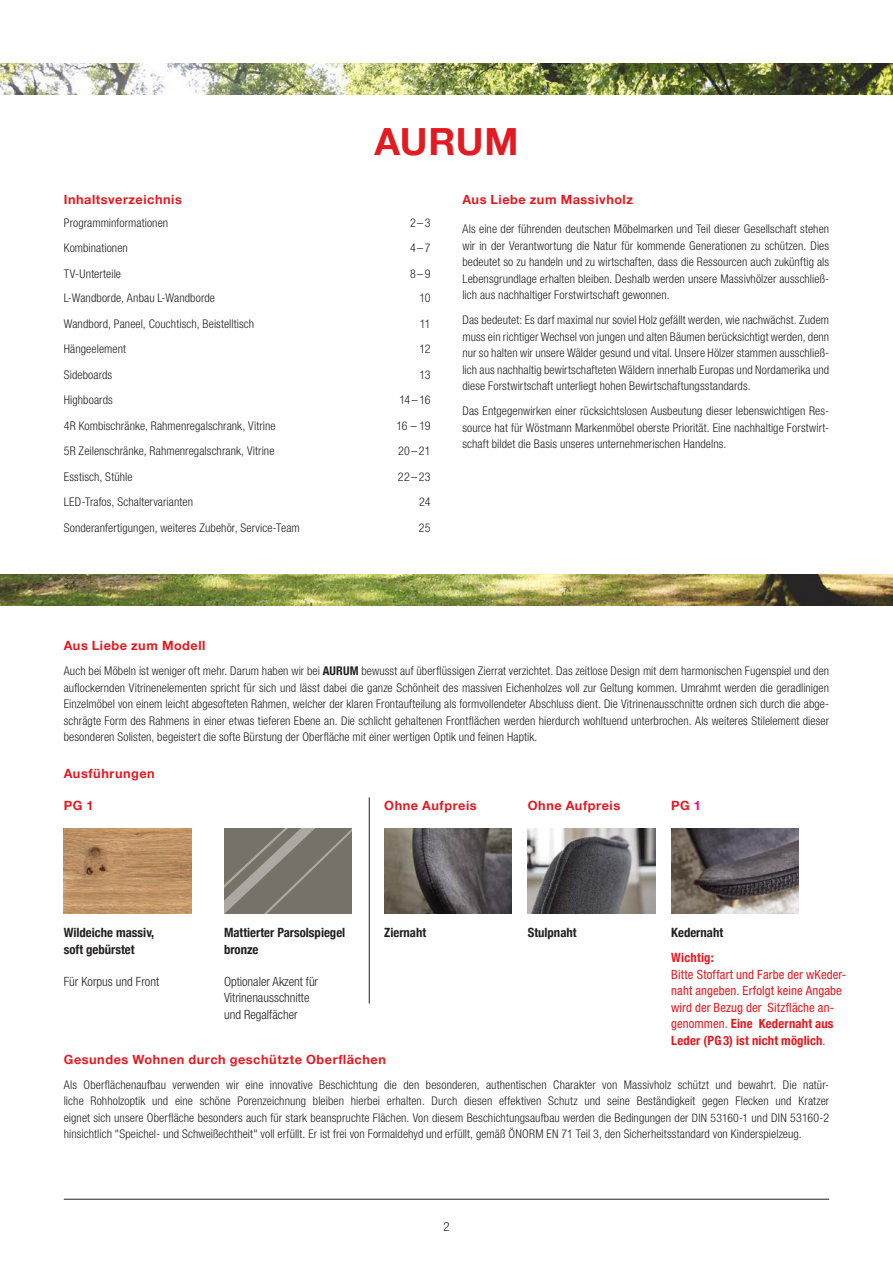
<style>
.page{position:relative;width:893px;height:1263px;background:#fff}
.page>*{position:absolute;margin:0;border:0;box-sizing:border-box;transform-origin:0 0}
.t1{font:700 37.5px "Helvetica Neue";letter-spacing:.015em;color:#e21a21}
.t2{font:700 12.75px "Helvetica Neue";letter-spacing:.04em;color:#e21a21}
.t3{font:condensed 12.75px/16.5px "Helvetica Neue LT Std";letter-spacing:.01em;color:#e21a21}
.t4{font:700 condensed 12.75px/16.5px "Helvetica Neue";color:#231f20}
.t5{font:300 condensed 12.75px/16.5px "Helvetica Neue LT Std";color:#231f20}
.t6{font:700 condensed 12.75px/16.5px "Helvetica Neue";letter-spacing:.015em;color:#e21a21}
.t7{font:300 condensed 12px/16.5px "Helvetica Neue LT Std";letter-spacing:.005em;color:#231f20;text-align:justify}
.s1{font-family:"Helvetica Neue";font-weight:700}
.s2{color:#ed028c}
.s3{font-family:"Helvetica Neue LT Std";font-weight:400}
.s4{font-size:11.7px}
</style>
<div class="page">
<hr style="left:64px;top:1199px;width:765px;height:1px;background:#231f20">
<img style="left:0;top:64px;width:893px;height:542px">
<div style="left:0;top:96px;width:893px;height:478px;background:#fff"></div>
<img style="left:64px;top:829px;width:127px;height:85px">
<hr style="left:369px;top:797px;width:1px;height:206px;background:#231f20">
<svg style="left:224px;top:829px;width:128px;height:85px;background:#7e7970"></svg>
<img style="left:384px;top:829px;width:128px;height:85px">
<img style="left:671px;top:829px;width:128px;height:85px">
<img style="left:528px;top:829px;width:127px;height:85px">
<svg style="left:372px;top:67px;width:7px;height:9px"></svg>
<h1 class="t1" style="left:374px;top:112px;width:145px">AURUM</h1>
<p class="t2" style="left:64px;top:189px;width:120px">Inhaltsverzeichnis</p>
<p class="t7" style="left:64px;top:214px;width:106px">Programminformationen</p>
<p class="t7" style="left:410px;top:214px;width:22px">2–3</p>
<p class="t7" style="left:64px;top:240px;width:66px">Kombinationen</p>
<p class="t7" style="left:410px;top:240px;width:22px">4–7</p>
<p class="t7" style="left:64px;top:265px;width:59px">TV-Unterteile</p>
<p class="t7" style="left:410px;top:265px;width:22px">8–9</p>
<p class="t7" style="left:64px;top:289px;width:153px">L-Wandborde, Anbau L-Wandborde</p>
<p class="t7" style="left:419px;top:289px;width:13px">10</p>
<p class="t7" style="left:64px;top:315px;width:192px">Wandbord, Paneel, Couchtisch, Beistelltisch</p>
<p class="t7" style="left:420px;top:315px;width:12px">11</p>
<p class="t7" style="left:64px;top:340px;width:64px">Hängeelement</p>
<p class="t7" style="left:420px;top:340px;width:13px">12</p>
<p class="t7" style="left:64px;top:366px;width:50px">Sideboards</p>
<p class="t7" style="left:419px;top:366px;width:13px">13</p>
<p class="t7" style="left:64px;top:391px;width:51px">Highboards</p>
<p class="t7" style="left:399px;top:391px;width:33px">14–16</p>
<p class="t7" style="left:64px;top:417px;width:213px">4R Kombischränke, Rahmenregalschrank, Vitrine</p>
<p class="t7" style="left:397px;top:417px;width:36px">16 – 19</p>
<p class="t7" style="left:64px;top:442px;width:212px">5R Zeilenschränke, Rahmenregalschrank, Vitrine</p>
<p class="t7" style="left:398px;top:442px;width:34px">20–21</p>
<p class="t7" style="left:64px;top:468px;width:70px">Esstisch, Stühle</p>
<p class="t7" style="left:398px;top:468px;width:34px">22–23</p>
<p class="t7" style="left:64px;top:493px;width:131px">LED-Trafos, Schaltervarianten</p>
<p class="t7" style="left:419px;top:493px;width:13px">24</p>
<p class="t7" style="left:64px;top:519px;width:237px">Sonderanfertigungen, weiteres Zubehör, Service-Team</p>
<p class="t7" style="left:419px;top:519px;width:13px">25</p>
<p class="t2" style="left:462px;top:189px;width:172px">Aus Liebe zum Massivholz</p>
<p class="t7" style="left:462px;top:220px;width:368px">Als eine der führenden deutschen Möbelmarken und Teil dieser Gesellschaft stehen wir in der Verantwortung die Natur für kommende Generationen zu schützen. Dies bedeutet so zu handeln und zu wirtschaften, dass die Ressourcen auch zukünftig als Lebensgrundlage erhalten bleiben. Deshalb werden unsere Massivhölzer ausschließ&shy;lich aus nachhaltiger Forstwirtschaft gewonnen.</p>
<p class="t7" style="left:462px;top:311px;width:368px">Das bedeutet: Es darf maximal nur soviel Holz gefällt werden, wie nachwächst. Zudem muss ein richtiger Wechsel von jungen und alten Bäumen berücksichtigt werden, denn nur so halten wir unsere Wälder gesund und vital. Unsere Hölzer stammen ausschließ&shy;lich aus nachhaltig bewirtschafteten Wäldern innerhalb Europas und Nordamerika und diese Forstwirtschaft unterliegt hohen Bewirtschaftungsstandards.</p>
<p class="t7" style="left:462px;top:402px;width:368px">Das Entgegenwirken einer rücksichtslosen Ausbeutung dieser lebenswichtigen Res&shy;source hat für Wöstmann Markenmöbel oberste Priorität. Eine nachhaltige Forstwirt&shy;schaft bildet die Basis unseres unternehmerischen Handelns.</p>
<p class="t2" style="left:64px;top:636px;width:143px">Aus Liebe zum Modell</p>
<p class="t7" style="left:64px;top:663px;width:767px">Auch bei Möbeln ist weniger oft mehr. Darum haben wir bei <span class="s1">AURUM</span> bewusst auf überflüssigen Zierrat verzichtet. Das zeitlose Design mit dem harmonischen Fugenspiel und den auflockernden Vitrinenelementen spricht für sich und lässt dabei die ganze Schönheit des massiven Eichenholzes voll zur Geltung kommen. Umrahmt werden die geradlinigen Einzelmöbel von einem leicht abgesofteten Rahmen, welcher der klaren Frontaufteilung als formvollendeter Abschluss dient. Die Vitrinenausschnitte ordnen sich durch die abge&shy;schrägte Form des Rahmens in einer etwas tieferen Ebene an. Die schlicht gehaltenen Frontflächen werden hierdurch wohltuend unterbrochen. Als weiteres Stilelement dieser besonderen Solisten, begeistert die softe Bürstung der Oberfläche mit einer wertigen Optik und feinen Haptik.</p>
<p class="t2" style="left:64px;top:763px;width:93px">Ausführungen</p>
<p class="t2" style="left:64px;top:795px;width:31px">PG 1</p>
<p class="t2" style="left:384px;top:795px;width:94px">Ohne Aufpreis</p>
<p class="t2" style="left:528px;top:795px;width:94px">Ohne Aufpreis</p>
<p class="t2" style="left:671px;top:795px;width:31px">PG <span class="s2">1</span></p>
<p class="t4" style="left:224px;top:923px;width:123px">Mattierter Parsolspiegel bronze</p>
<p class="t4" style="left:64px;top:923px;width:92px">Wildeiche massiv, soft gebürstet</p>
<p class="t5" style="left:64px;top:973px;width:97px">Für Korpus und Front</p>
<p class="t5" style="left:224px;top:973px;width:96px">Optionaler Akzent für<br>Vitrinenausschnitte und Regalfächer</p>
<p class="t4" style="left:384px;top:923px;width:43px">Ziernaht</p>
<p class="t4" style="left:528px;top:923px;width:50px">Stulpnaht</p>
<p class="t4" style="left:671px;top:923px;width:53px">Kedernaht</p>
<p class="t6" style="left:671px;top:948px;width:44px">Wichtig:</p>
<p class="t3" style="left:671px;top:966px;width:176px">Bitte Stoffart und Farbe der wKeder&shy;naht angeben. Erfolgt keine Angabe wird der Bezug der Sitzfläche an-</p>
<p class="t6" style="left:671px;top:1014px;width:164px"><span class="s3">genommen.</span> Eine Kedernaht aus<br>Leder (PG3) ist nicht möglich<span class="s3">.</span></p>
<p class="t2" style="left:64px;top:1049px;width:324px">Gesundes Wohnen durch geschützte Oberflächen</p>
<p class="t7" style="left:64px;top:1076px;width:767px">Als Oberflächenaufbau verwenden wir eine innovative Beschichtung die den besonderen, authentischen Charakter von Massivholz schützt und bewahrt. Die natür&shy;liche Rohholzoptik und eine schöne Porenzeichnung bleiben hierbei erhalten. Durch diesen effektiven Schutz und seine Beständigkeit gegen Flecken und Kratzer eignet sich unsere Oberfläche besonders auch für stark beanspruchte Flächen. Von diesem Beschichtungsaufbau werden die Bedingungen der <span class="s4">DIN 53160-1</span> und DIN 53160-2 hinsichtlich "Speichel- und Schweißechtheit" voll erfüllt. Er ist frei von Formaldehyd und erfüllt, gemäß ÖNORM EN 71 Teil 3, den Sicherheitsstandard von Kinderspielzeug.</p>
<p class="t5" style="left:443px;top:1218px;width:8px">2</p>
</div>
